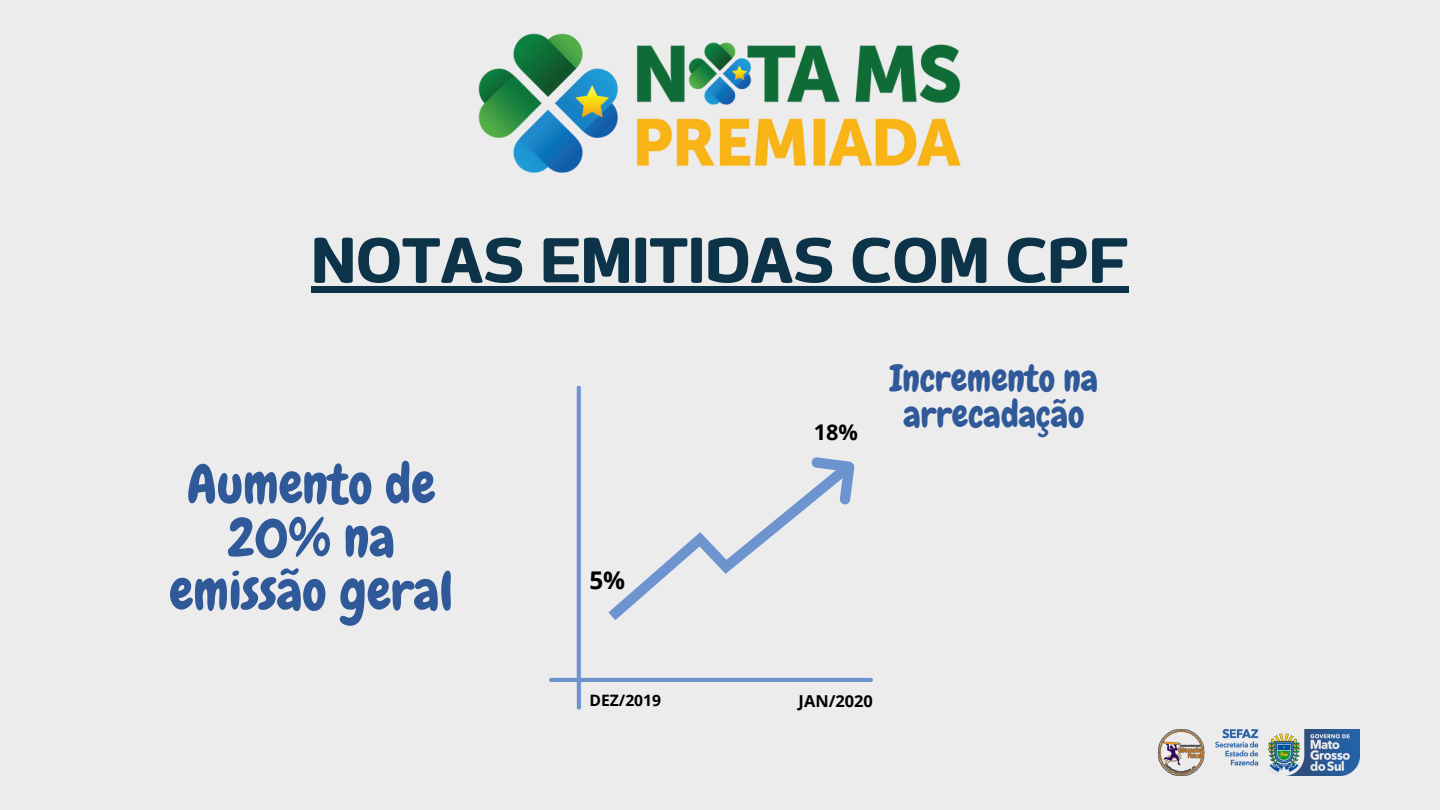
<style>
.page{position:relative;width:1440px;height:810px;background:#edeced}
.page>*{position:absolute;margin:0;border:0;box-sizing:border-box;transform-origin:0 0}
.t1{font:70px "Dumondi Bo";color:#0c3347}
.t2{font:54px/53.2px "Chewy";color:#2f5998;text-align:center}
.t3{font:36.7px/36.2px "Chewy";color:#2f5998;text-align:center}
.t4{font:700 24.4px "Open Sans";color:#000}
.t5{font:700 21.7px "Open Sans";color:#000}
.t6{font:700 16.4px "Open Sans";color:#000}
.t7{font:700 15.7px "Open Sans";color:#000}
</style>
<div class="page">
<img style="left:1158px;top:729px;width:201px;height:47px">
<img style="left:478px;top:34px;width:483px;height:139px">
<svg style="left:549px;top:386px;width:324px;height:324px"></svg>
<svg style="left:608px;top:457px;width:246px;height:163px"></svg>
<div style="left:311px;top:286px;width:818px;height:7px;background:#0c3347"></div>
<p class="t1" style="left:311px;top:217px;width:819px">NOTAS EMITIDAS COM CPF</p>
<p class="t2" style="left:169px;top:458px;width:285px">Aumento de<br>20% na emissão geral</p>
<p class="t5" style="left:814px;top:416px;width:46px">18%</p>
<p class="t3" style="left:890px;top:360px;width:210px">Incremento na arrecadação</p>
<p class="t4" style="left:589px;top:563px;width:37px">5%</p>
<p class="t7" style="left:589px;top:689px;width:73px">DEZ/2019</p>
<p class="t6" style="left:799px;top:689px;width:76px">JAN/2020</p>
</div>
